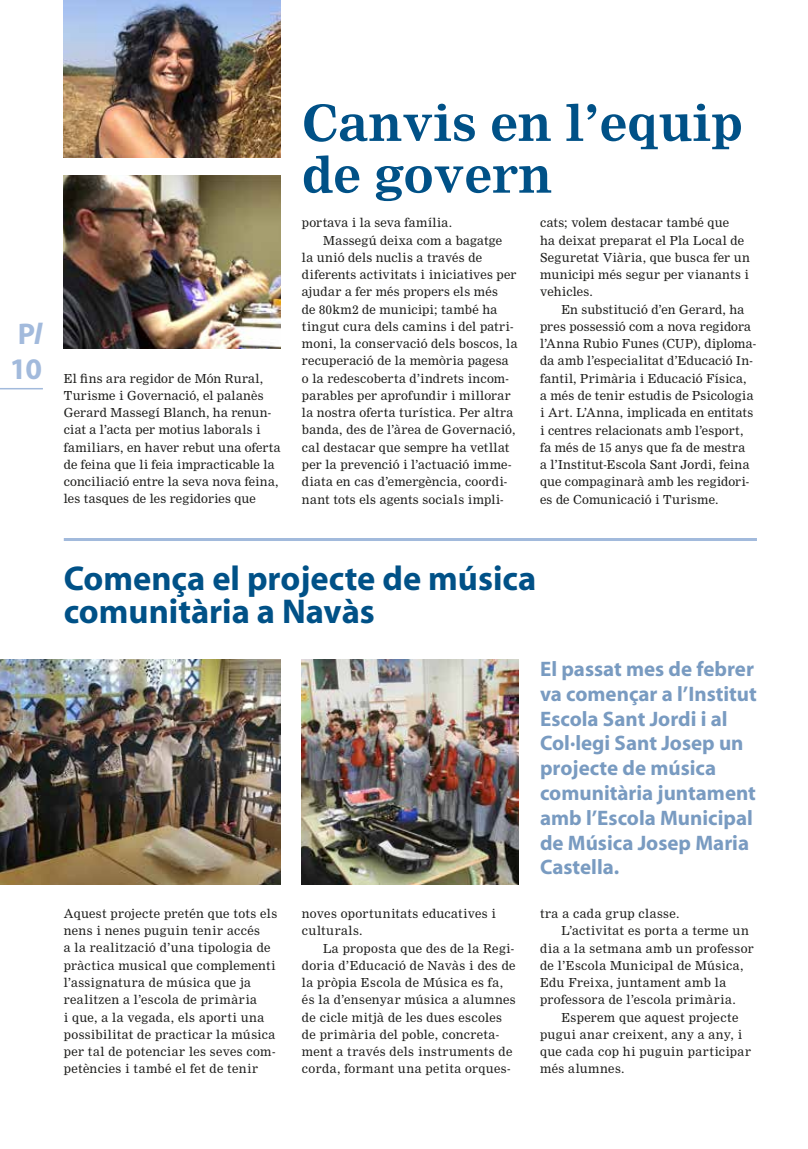
<style>
.page{position:relative;width:808px;height:1149px;background:#fff}
.page>*{position:absolute;margin:0;border:0;box-sizing:border-box;transform-origin:0 0}
.t1{font:54px/51.8px "Nimrod Bld";color:#005187}
.t2{font:700 34.5px/33px "Myriad";color:#005187}
.t3{font:700 30px "Myriad";color:#a2badc}
.t4{font:700 21px/24.8px "Myriad";color:#799bc1}
.t5{font:13.5px/17.2px "Nimrod";letter-spacing:.02em;color:#1d1d1b}
.s1{font-style:italic}
</style>
<div class="page">
<img style="left:302px;top:659px;width:217px;height:224px">
<hr style="left:64px;top:538px;width:693px;height:3px;background:#a2badc">
<img style="left:64px;top:175px;width:217px;height:173px">
<img style="left:64px;top:0;width:217px;height:158px">
<img style="left:0;top:659px;width:281px;height:224px">
<hr style="left:0;top:388px;width:43px;height:1px;background:#a2badc">
<h3 class="t3" style="left:18px;top:318px;width:26px">P<span class="s1">l</span></h3>
<h3 class="t3" style="left:10px;top:353px;width:34px">10</h3>
<p class="t5" style="left:64px;top:370px;width:218px">El fins ara regidor de Món Rural, Turisme i Governació, el palanès Gerard Massegí Blanch, ha renun&shy;ciat a l’acta per motius laborals i familiars, en haver rebut una oferta de feina que li feia impracticable la conciliació entre la seva nova feina, les tasques de les regidories que</p>
<h1 class="t1" style="left:302px;top:101px;width:442px">Canvis en l’equip de govern</h1>
<p class="t5" style="left:302px;top:215px;width:152px">portava i la seva família.</p>
<p class="t5" style="left:323px;top:232px;width:180px">Massegú deixa com a bagatge</p>
<p class="t5" style="left:302px;top:250px;width:182px">la unió dels nuclis a través de</p>
<p class="t5" style="left:302px;top:267px;width:216px">diferents activitats i iniciatives per</p>
<p class="t5" style="left:302px;top:284px;width:197px">ajudar a fer més propers els més</p>
<p class="t5" style="left:302px;top:301px;width:197px">de 80km2 de municipi; també ha</p>
<p class="t5" style="left:302px;top:319px;width:213px">tingut cura dels camins i del patri-</p>
<p class="t5" style="left:302px;top:336px;width:217px">moni, la conservació dels boscos, la</p>
<p class="t5" style="left:302px;top:353px;width:208px">recuperació de la memòria pagesa</p>
<p class="t5" style="left:302px;top:370px;width:209px">o la redescoberta d’indrets incom-</p>
<p class="t5" style="left:302px;top:388px;width:210px">parables per aprofundir i millorar</p>
<p class="t5" style="left:302px;top:405px;width:213px">la nostra oferta turística. Per altra</p>
<p class="t5" style="left:302px;top:422px;width:215px">banda, des de l’àrea de Governació,</p>
<p class="t5" style="left:302px;top:439px;width:209px">cal destacar que sempre ha vetllat</p>
<p class="t5" style="left:302px;top:457px;width:211px">per la prevenció i l’actuació imme-</p>
<p class="t5" style="left:302px;top:474px;width:207px">diata en cas d’emergència, coordi-</p>
<p class="t5" style="left:302px;top:491px;width:203px">nant tots els agents socials impli-</p>
<p class="t5" style="left:540px;top:215px;width:211px">cats; volem destacar també que<br>ha deixat preparat el Pla Local de<br>Seguretat Viària, que busca fer un municipi més segur per vianants i vehicles.</p>
<p class="t5" style="left:540px;top:301px;width:218px;text-indent:21px">En substitució d’en Gerard, ha pres possessió com a nova regidora l’Anna Rubio Funes (CUP), diploma&shy;da amb l’especialitat d’Educació In&shy;fantil, Primària i Educació Física, a més de tenir estudis de Psicologia i Art. L’Anna, implicada en entitats i centres relacionats amb l’esport, fa més de 15 anys que fa de mestra<br>a l’Institut-Escola Sant Jordi, feina que compaginarà amb les regidori&shy;es de Comunicació i Turisme.</p>
<h2 class="t2" style="left:64px;top:562px;width:474px">Comença el projecte de música comunitària a Navàs</h2>
<p class="t5" style="left:64px;top:905px;width:215px">Aquest projecte pretén que tots els nens i nenes puguin tenir accés<br>a la realització d’una tipologia de pràctica musical que complementi l’assignatura de música que ja realitzen a l’escola de primària<br>i que, a la vegada, els aporti una possibilitat de practicar la música per tal de potenciar les seves com&shy;petències i també el fet de tenir</p>
<p class="t5" style="left:302px;top:905px;width:196px">noves oportunitats educatives i culturals.</p>
<p class="t5" style="left:302px;top:940px;width:215px;text-indent:21px">La proposta que des de la Regi&shy;doria d’Educació de Navàs i des de la pròpia Escola de Música es fa, és la d’ensenyar música a alumnes de cicle mitjà de les dues escoles de primària del poble, concreta&shy;ment a través dels instruments de corda, formant una petita orques-</p>
<h3 class="t4" style="left:540px;top:657px;width:218px">El passat mes de febrer va començar a l’Institut<br>Escola Sant Jordi i al<br>Col·legi Sant Josep un projecte de música comunitària juntament amb l’Escola Municipal de Música Josep Maria<br>Castella.</h3>
<p class="t5" style="left:540px;top:905px;width:141px">tra a cada grup classe.</p>
<p class="t5" style="left:561px;top:922px;width:189px">L’activitat es porta a terme un</p>
<p class="t5" style="left:540px;top:940px;width:215px">dia a la setmana amb un professor</p>
<p class="t5" style="left:540px;top:957px;width:205px">de l’Escola Municipal de Música,</p>
<p class="t5" style="left:540px;top:974px;width:188px">Edu Freixa, juntament amb la</p>
<p class="t5" style="left:540px;top:992px;width:197px">professora de l’escola primària.</p>
<p class="t5" style="left:561px;top:1009px;width:178px">Esperem que aquest projecte</p>
<p class="t5" style="left:540px;top:1026px;width:204px">pugui anar creixent, any a any, i</p>
<p class="t5" style="left:540px;top:1043px;width:212px">que cada cop hi puguin participar</p>
<p class="t5" style="left:540px;top:1061px;width:86px">més alumnes.</p>
</div>
